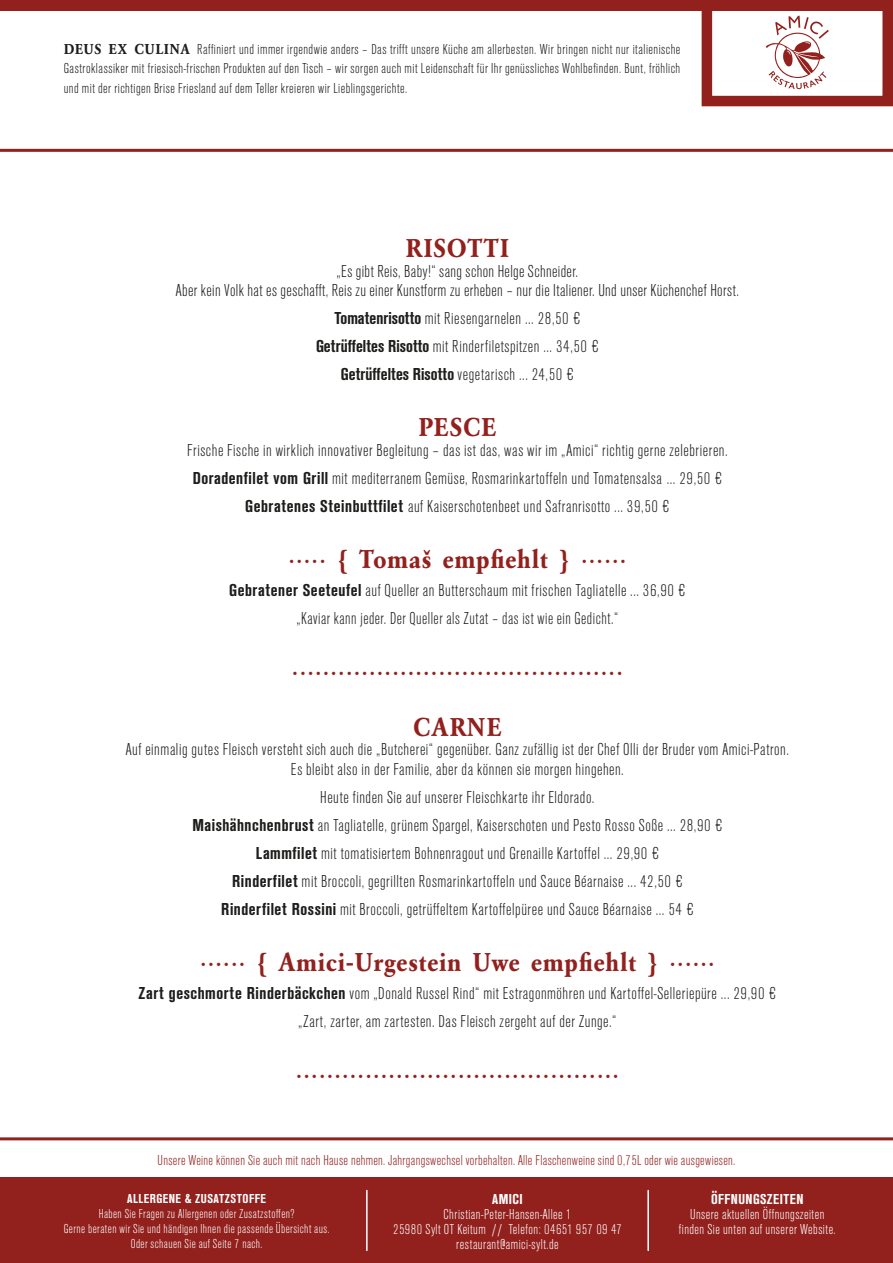
<style>
.page{position:relative;width:893px;height:1263px;background:#fff}
.page>*{position:absolute;margin:0;border:0;box-sizing:border-box;transform-origin:0 0}
.t1{font:700 condensed 27px/55.9px "Garamond Std";letter-spacing:.02em;color:#92211e;text-align:center}
.t2{font:300 condensed 18px/28px "Ancona";letter-spacing:.03em;color:#1d1d1b;text-align:center}
.t3{font:300 condensed 15px/19.5px "Ancona";letter-spacing:.03em;color:#1d1d1b;text-align:justify}
.t4{font:300 condensed 15px/15px "Ancona";letter-spacing:.03em;color:#fff;text-align:center}
.t5{font:300 condensed 15px "Ancona";letter-spacing:.02em;color:#92211e}
.t6{font:700 condensed 15px "Ancona";letter-spacing:.03em;color:#fff}
.t7{font:300 condensed 13.5px/15px "Ancona";letter-spacing:.03em;color:#fff;text-align:center}
.t8{font:700 condensed 13.5px "Ancona";letter-spacing:.03em;color:#fff}
.s1{font-family:"Garamond Std";font-weight:700}
.s2{font-weight:700}
</style>
<div class="page">
<hr style="left:0;top:149px;width:893px;height:3px;background:#92211e">
<hr style="left:0;top:1137px;width:893px;height:3px;background:#92211e">
<div style="left:702px;top:0;width:191px;height:106px;border:10px solid #92211e"></div>
<svg style="left:766px;top:16px;width:63px;height:73px"></svg>
<div style="left:0;top:1178px;width:893px;height:85px;background:#92211e"></div>
<div style="left:0;top:0;width:893px;height:11px;background:#92211e"></div>
<hr style="left:892px;top:0;width:1px;height:106px;background:#92211e">
<hr style="left:366px;top:1190px;width:2px;height:60px;background:#fff">
<hr style="left:647px;top:1190px;width:2px;height:60px;background:#fff">
<p class="t3" style="left:64px;top:40px;width:618px"><span class="s1">DEUS EX CULINA</span> Raffiniert und immer irgendwie anders – Das trifft unsere Küche am allerbesten. Wir bringen nicht nur italienische Gastroklassiker mit friesisch-frischen Produkten auf den Tisch – wir sorgen auch mit Leidenschaft für Ihr genüssliches Wohlbefinden. Bunt, fröhlich und mit der richtigen Brise Friesland auf dem Teller kreieren wir Lieblingsgerichte.</p>
<h1 class="t1" style="left:405px;top:220px;width:106px">RISOTTI</h1>
<p class="t2" style="left:176px;top:261px;width:565px;line-height:19.5px">„Es gibt Reis, Baby!“ sang schon Helge Schneider.<br>Aber kein Volk hat es geschafft, Reis zu einer Kunstform zu erheben – nur die Italiener. Und unser Küchenchef Horst.</p>
<p class="t2" style="left:316px;top:305px;width:284px"><span class="s2">Tomatenrisotto</span> mit Riesengarnelen ... 28,50 €<br><span class="s2">Getrüffeltes Risotto</span> mit Rinderfiletspitzen ... 34,50 €<br><span class="s2">Getrüffeltes Risotto</span> vegetarisch ... 24,50 €</p>
<h1 class="t1" style="left:418px;top:399px;width:80px">PESCE</h1>
<p class="t2" style="left:187px;top:436px;width:542px">Frische Fische in wirklich innovativer Begleitung – das ist das, was wir im „Amici“ richtig gerne zelebrieren.<br><span class="s2">Doradenfilet vom Grill</span> mit mediterranem Gemüse, Rosmarinkartoffeln und Tomatensalsa ... 29,50 €<br><span class="s2">Gebratenes Steinbuttfilet</span> auf Kaiserschotenbeet und Safranrisotto ... 39,50 €</p>
<h1 class="t1" style="left:288px;top:531px;width:340px">····· { Tomaš empfiehlt } ······</h1>
<p class="t2" style="left:229px;top:576px;width:458px"><span class="s2">Gebratener Seeteufel</span> auf Queller an Butterschaum mit frischen Tagliatelle ... 36,90 € „Kaviar kann jeder. Der Queller als Zutat – das ist wie ein Gedicht.“</p>
<h1 class="t1" style="left:292px;top:643px;width:333px">···········································<br>CARNE</h1>
<p class="t2" style="left:126px;top:740px;width:665px;line-height:19.5px">Auf einmalig gutes Fleisch versteht sich auch die „Butcherei“ gegenüber. Ganz zufällig ist der Chef Olli der Bruder vom Amici-Patron.<br>Es bleibt also in der Familie, aber da können sie morgen hingehen.</p>
<p class="t2" style="left:192px;top:783px;width:531px">Heute finden Sie auf unserer Fleischkarte ihr Eldorado.<br><span class="s2">Maishähnchenbrust</span> an Tagliatelle, grünem Spargel, Kaiserschoten und Pesto Rosso Soße ... 28,90 € <span class="s2">Lammfilet</span> mit tomatisiertem Bohnenragout und Grenaille Kartoffel ... 29,90 €<br><span class="s2">Rinderfilet</span> mit Broccoli, gegrillten Rosmarinkartoffeln und Sauce Béarnaise ... 42,50 €<br><span class="s2">Rinderfilet Rossini</span> mit Broccoli, getrüffeltem Kartoffelpüree und Sauce Béarnaise ... 54 €</p>
<h1 class="t1" style="left:200px;top:934px;width:517px">······ { Amici-Urgestein Uwe empfiehlt } ······</h1>
<p class="t2" style="left:139px;top:979px;width:639px"><span class="s2">Zart geschmorte Rinderbäckchen</span> vom „Donald Russel Rind“ mit Estragonmöhren und Kartoffel-Selleriepüre ... 29,90 € „Zart, zarter, am zartesten. Das Fleisch zergeht auf der Zunge.“</p>
<h1 class="t1" style="left:295px;top:1046px;width:325px">··········································</h1>
<p class="t5" style="left:158px;top:1152px;width:579px">Unsere Weine können Sie auch mit nach Hause nehmen. Jahrgangswechsel vorbehalten. Alle Flaschenweine sind 0,75L oder wie ausgewiesen.</p>
<p class="t8" style="left:127px;top:1190px;width:140px">ALLERGENE &amp; ZUSATZSTOFFE</p>
<p class="t7" style="left:64px;top:1206px;width:267px">Haben Sie Fragen zu Allergenen oder Zusatzstoffen?<br>Gerne beraten wir Sie und händigen Ihnen die passende Übersicht aus.<br>Oder schauen Sie auf Seite 7 nach.</p>
<p class="t6" style="left:492px;top:1190px;width:32px">AMICI</p>
<p class="t4" style="left:393px;top:1206px;width:230px">Christian-Peter-Hansen-Allee 1<br>25980 Sylt OT Keitum // Telefon: 04651 957 09 47 restaurant@amici-sylt.de</p>
<p class="t6" style="left:711px;top:1190px;width:94px">ÖFFNUNGSZEITEN</p>
<p class="t4" style="left:679px;top:1206px;width:158px">Unsere aktuellen Öffnungszeiten finden Sie unten auf unserer Website.</p>
</div>
